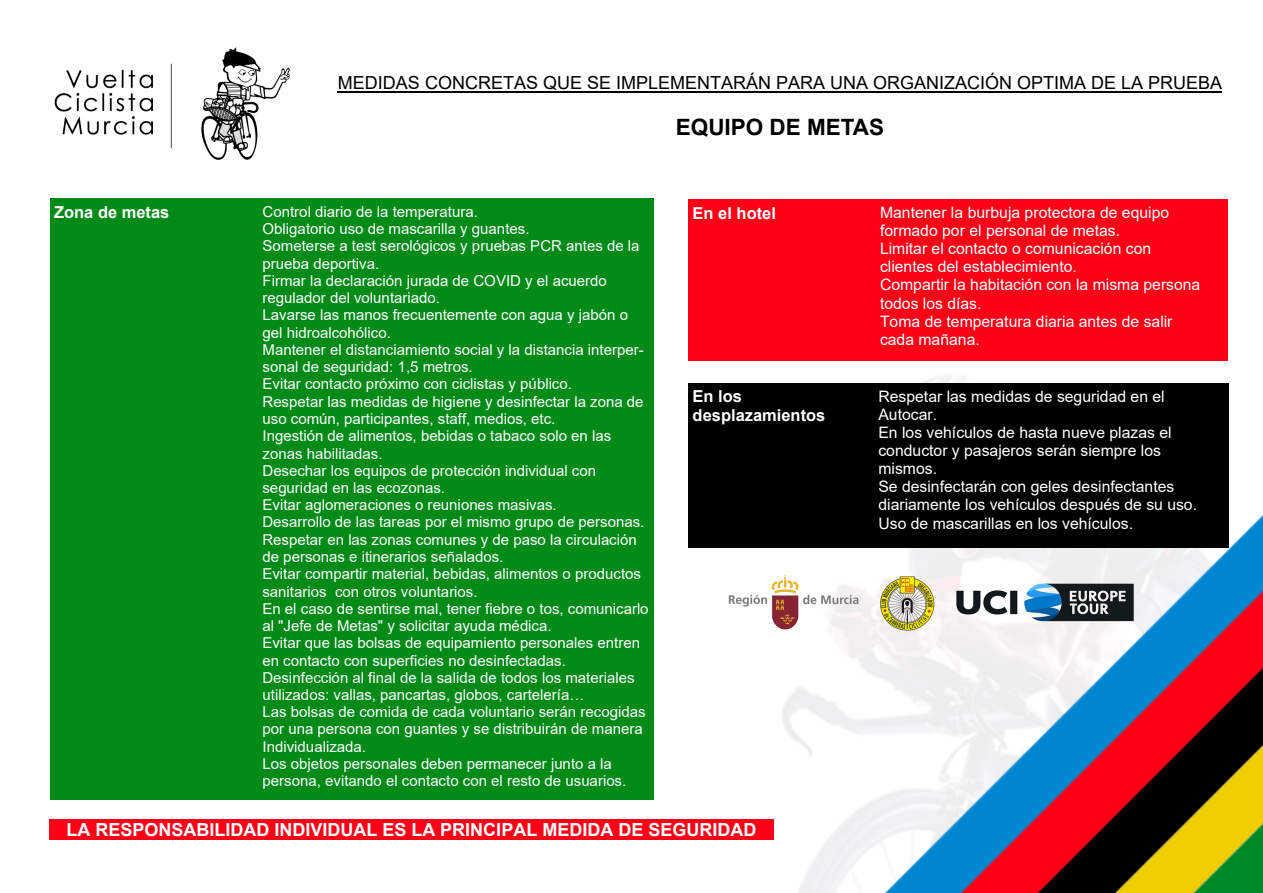
<style>
.page{position:relative;width:1263px;height:893px;background:#fff}
.page>*{position:absolute;margin:0;border:0;box-sizing:border-box;transform-origin:0 0}
.t1{font:700 22.5px "Arial";color:#000}
.t2{font:18px "Arial";color:#000}
.t3{font:700 18px "Arial";color:#fff}
.t4{font:700 16.5px/19px "Arial";color:#fff}
.t5{font:15.75px/18.1px "Arial";color:#fff}
.t6{font:15px/17.2px "Arial";color:#fff}
</style>
<div class="page">
<img style="left:49px;top:47px;width:1214px;height:846px">
<hr style="left:338px;top:91px;width:884px;height:2px;background:#000">
<div style="left:688px;top:199px;width:188px;height:162px;background:#ff0017"></div>
<div style="left:876px;top:199px;width:352px;height:162px;background:#ff0017"></div>
<div style="left:688px;top:383px;width:186px;height:164px;background:#000"></div>
<div style="left:874px;top:383px;width:355px;height:164px;background:#000"></div>
<div style="left:50px;top:199px;width:208px;height:601px;background:#008a18"></div>
<div style="left:258px;top:199px;width:396px;height:601px;background:#008a18"></div>
<div style="left:50px;top:819px;width:724px;height:21px;background:#ff0017"></div>
<p class="t2" style="left:338px;top:71px;width:886px">MEDIDAS CONCRETAS QUE SE IMPLEMENTARÁN PARA UNA ORGANIZACIÓN OPTIMA DE LA PRUEBA</p>
<h1 class="t1" style="left:676px;top:111px;width:210px">EQUIPO DE METAS</h1>
<p class="t4" style="left:54px;top:203px;width:117px">Zona de metas</p>
<p class="t6" style="left:262px;top:203px;width:388px">Control diario de la temperatura.<br>Obligatorio uso de mascarilla y guantes.<br>Someterse a test serológicos y pruebas PCR antes de la prueba deportiva.<br>Firmar la declaración jurada de COVID y el acuerdo regulador del voluntariado.<br>Lavarse las manos frecuentemente con agua y jabón o gel hidroalcohólico.<br>Mantener el distanciamiento social y la distancia interper&shy;sonal de seguridad: 1,5 metros.<br>Evitar contacto próximo con ciclistas y público.<br>Respetar las medidas de higiene y desinfectar la zona de uso común, participantes, staff, medios, etc.<br>Ingestión de alimentos, bebidas o tabaco solo en las zonas habilitadas.<br>Desechar los equipos de protección individual con seguridad en las ecozonas.<br>Evitar aglomeraciones o reuniones masivas.<br>Desarrollo de las tareas por el mismo grupo de personas.<br>Respetar en las zonas comunes y de paso la circulación de personas e itinerarios señalados.<br>Evitar compartir material, bebidas, alimentos o productos sanitarios con otros voluntarios.<br>En el caso de sentirse mal, tener fiebre o tos, comunicarlo al "Jefe de Metas" y solicitar ayuda médica.<br>Evitar que las bolsas de equipamiento personales entren en contacto con superficies no desinfectadas.<br>Desinfección al final de la salida de todos los materiales utilizados: vallas, pancartas, globos, cartelería…<br>Las bolsas de comida de cada voluntario serán recogidas por una persona con guantes y se distribuirán de manera Individualizada.<br>Los objetos personales deben permanecer junto a la persona, evitando el contacto con el resto de usuarios.</p>
<p class="t3" style="left:66px;top:817px;width:691px">LA RESPONSABILIDAD INDIVIDUAL ES LA PRINCIPAL MEDIDA DE SEGURIDAD</p>
<p class="t4" style="left:693px;top:204px;width:85px">En el hotel</p>
<p class="t5" style="left:880px;top:203px;width:322px">Mantener la burbuja protectora de equipo formado por el personal de metas.<br>Limitar el contacto o comunicación con clientes del establecimiento.<br>Compartir la habitación con la misma persona todos los días.<br>Toma de temperatura diaria antes de salir cada mañana.</p>
<p class="t4" style="left:693px;top:387px;width:134px">En los desplazamientos</p>
<p class="t5" style="left:878px;top:387px;width:320px">Respetar las medidas de seguridad en el<br>Autocar.<br>En los vehículos de hasta nueve plazas el conductor y pasajeros serán siempre los mismos.<br>Se desinfectarán con geles desinfectantes diariamente los vehículos después de su uso.<br>Uso de mascarillas en los vehículos.</p>
</div>
